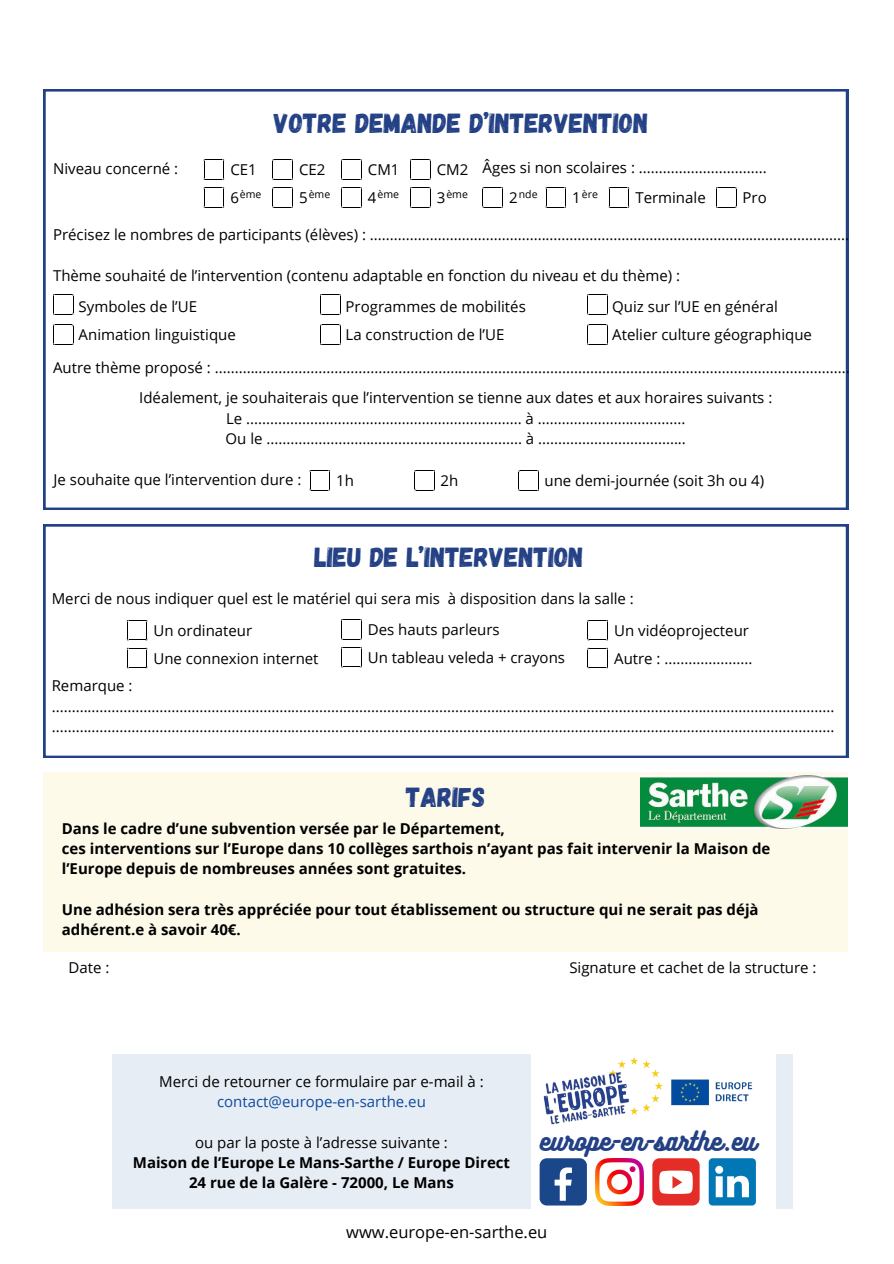
<style>
.page{position:relative;width:894px;height:1264px;background:#fff}
.page>*{position:absolute;margin:0;border:0;box-sizing:border-box;transform-origin:0 0}
.t1{font:27.6px "Gagalin";color:#244186}
.t2{font:23.85px "Bukhari Script";color:#244186}
.t3{font:16.5px "Open Sans";color:#000}
.t4{font:15px/20.2px "Open Sans";color:#000;text-align:center}
.t5{font:700 15px/20.2px "Open Sans";color:#000}
.t6{font:10.5px "Open Sans";color:#000}
.s1{color:#0e4a9e}
.s2{font-weight:400}
</style>
<div class="page">
<svg style="left:43px;top:89px;width:804px;height:421px"></svg>
<svg style="left:204px;top:159px;width:20px;height:21px"></svg>
<svg style="left:272px;top:159px;width:21px;height:21px"></svg>
<svg style="left:341px;top:159px;width:21px;height:21px"></svg>
<svg style="left:410px;top:159px;width:20px;height:21px"></svg>
<svg style="left:204px;top:187px;width:20px;height:21px"></svg>
<svg style="left:272px;top:187px;width:21px;height:21px"></svg>
<svg style="left:341px;top:187px;width:21px;height:21px"></svg>
<svg style="left:410px;top:187px;width:20px;height:21px"></svg>
<svg style="left:482px;top:187px;width:21px;height:21px"></svg>
<svg style="left:545px;top:187px;width:21px;height:21px"></svg>
<svg style="left:608px;top:187px;width:21px;height:21px"></svg>
<svg style="left:715px;top:187px;width:21px;height:21px"></svg>
<svg style="left:53px;top:294px;width:21px;height:21px"></svg>
<svg style="left:53px;top:324px;width:21px;height:21px"></svg>
<svg style="left:320px;top:294px;width:21px;height:21px"></svg>
<svg style="left:320px;top:324px;width:21px;height:21px"></svg>
<svg style="left:587px;top:294px;width:21px;height:21px"></svg>
<svg style="left:587px;top:324px;width:21px;height:21px"></svg>
<svg style="left:310px;top:470px;width:20px;height:21px"></svg>
<svg style="left:414px;top:470px;width:21px;height:21px"></svg>
<svg style="left:518px;top:470px;width:21px;height:21px"></svg>
<svg style="left:43px;top:524px;width:804px;height:233px"></svg>
<svg style="left:127px;top:620px;width:20px;height:20px"></svg>
<svg style="left:127px;top:648px;width:20px;height:20px"></svg>
<svg style="left:341px;top:619px;width:21px;height:21px"></svg>
<svg style="left:341px;top:647px;width:21px;height:20px"></svg>
<svg style="left:587px;top:620px;width:21px;height:20px"></svg>
<svg style="left:587px;top:648px;width:21px;height:20px"></svg>
<div style="left:112px;top:1053px;width:418px;height:155px;background:#e7edf5"></div>
<div style="left:539px;top:1158px;width:47px;height:47px;background:#1a4789;border-radius:7px"></div>
<svg style="left:554px;top:1167px;width:17px;height:33px"></svg>
<img style="left:595px;top:1158px;width:48px;height:47px">
<svg style="left:708px;top:1158px;width:47px;height:47px"></svg>
<div style="left:652px;top:1158px;width:47px;height:47px;background:#e52d27;border-radius:7px"></div>
<svg style="left:659px;top:1170px;width:33px;height:23px"></svg>
<img style="left:543px;top:1057px;width:210px;height:68px">
<div style="left:775px;top:1053px;width:17px;height:155px;background:#e7edf5"></div>
<div style="left:43px;top:772px;width:804px;height:179px;background:#fdfae9"></div>
<img style="left:640px;top:776px;width:207px;height:52px">
<p class="t1" style="left:274px;top:105px;width:376px">VOTRE DEMANDE D’INTERVENTION</p>
<h5 class="t4" style="left:482px;top:157px;width:285px">Âges si non scolaires : ................................</h5>
<h3 class="t4" style="left:53px;top:158px;width:127px">Niveau concerné :</h3>
<h5 class="t4" style="left:230px;top:159px;width:28px">CE1</h5>
<p class="t4" style="left:299px;top:159px;width:28px">CE2</p>
<p class="t4" style="left:368px;top:159px;width:33px">CM1</p>
<p class="t4" style="left:436px;top:159px;width:33px">CM2</p>
<p class="t4" style="left:436px;top:187px;width:10px">3</p>
<p class="t6" style="left:446px;top:187px;width:23px">ème</p>
<p class="t4" style="left:635px;top:187px;width:72px">Terminale</p>
<p class="t4" style="left:742px;top:187px;width:26px">Pro</p>
<p class="t4" style="left:53px;top:224px;width:797px">Précisez le nombres de participants (élèves) : ........................................................................................................................</p>
<p class="t4" style="left:53px;top:265px;width:628px">Thème souhaité de l’intervention (contenu adaptable en fonction du niveau et du thème) :</p>
<h5 class="t4" style="left:79px;top:295px;width:120px">Symboles de l’UE</h5>
<p class="t4" style="left:79px;top:324px;width:159px">Animation linguistique</p>
<h5 class="t4" style="left:230px;top:187px;width:10px">6</h5>
<h1 class="t6" style="left:240px;top:187px;width:23px">ème</h1>
<p class="t4" style="left:299px;top:187px;width:10px">5</p>
<p class="t6" style="left:309px;top:187px;width:23px">ème</p>
<h3 class="t4" style="left:368px;top:187px;width:10px">4</h3>
<p class="t6" style="left:377px;top:187px;width:23px">ème</p>
<p class="t4" style="left:509px;top:187px;width:10px">2</p>
<p class="t6" style="left:518px;top:187px;width:20px">nde</p>
<p class="t4" style="left:572px;top:187px;width:10px">1</p>
<h3 class="t6" style="left:581px;top:187px;width:18px">ère</h3>
<h5 class="t4" style="left:612px;top:295px;width:167px">Quiz sur l’UE en général</h5>
<p class="t4" style="left:612px;top:324px;width:201px">Atelier culture géographique</p>
<h5 class="t4" style="left:53px;top:357px;width:797px">Autre thème proposé : ...............................................................................................................................................................</h5>
<h5 class="t4" style="left:345px;top:295px;width:182px">Programmes de mobilités</h5>
<p class="t4" style="left:345px;top:324px;width:160px">La construction de l’UE</p>
<p class="t4" style="left:139px;top:387px;width:634px">Idéalement, je souhaiterais que l’intervention se tienne aux dates et aux horaires suivants :<br>Le ..................................................................... à .....................................<br>Ou le ................................................................ à .....................................</p>
<p class="t4" style="left:53px;top:468px;width:249px">Je souhaite que l’intervention dure :</p>
<p class="t4" style="left:336px;top:469px;width:19px">1h</p>
<h5 class="t4" style="left:440px;top:469px;width:19px">2h</h5>
<p class="t4" style="left:544px;top:470px;width:221px">une demi-journée (soit 3h ou 4)</p>
<h5 class="t1" style="left:314px;top:539px;width:270px">LIEU DE L’INTERVENTION</h5>
<p class="t4" style="left:52px;top:588px;width:583px">Merci de nous indiquer quel est le matériel qui sera mis à disposition dans la salle :</p>
<h5 class="t4" style="left:153px;top:620px;width:100px">Un ordinateur</h5>
<p class="t4" style="left:153px;top:648px;width:166px">Une connexion internet</p>
<h5 class="t4" style="left:368px;top:619px;width:133px">Des hauts parleurs</h5>
<p class="t4" style="left:368px;top:647px;width:199px">Un tableau veleda + crayons</p>
<h5 class="t4" style="left:614px;top:620px;width:136px">Un vidéoprojecteur</h5>
<p class="t4" style="left:614px;top:648px;width:140px">Autre : ......................</p>
<h5 class="t4" style="left:52px;top:675px;width:784px;text-align:left">Remarque : .................................................................................................................................................................................................... ....................................................................................................................................................................................................</h5>
<h5 class="t1" style="left:406px;top:778px;width:80px">TARIFS</h5>
<h5 class="t5" style="left:62px;top:817px;width:710px">Dans le cadre d’une subvention versée par le Département,<br>ces interventions sur l’Europe dans 10 collèges sarthois n’ayant pas fait intervenir la Maison de l’Europe depuis de nombreuses années sont gratuites.</h5>
<h5 class="t5" style="left:62px;top:898px;width:698px">Une adhésion sera très appréciée pour tout établissement ou structure qui ne serait pas déjà adhérent.e à savoir 40€.</h5>
<h5 class="t4" style="left:68px;top:957px;width:42px">Date :</h5>
<h5 class="t4" style="left:569px;top:957px;width:249px">Signature et cachet de la structure :</h5>
<p class="t4" style="left:159px;top:1070px;width:326px">Merci de retourner ce formulaire par e-mail à : <span class="s1">contact@europe-en-sarthe.eu</span></p>
<p class="t5" style="left:133px;top:1131px;width:378px;text-align:center"><span class="s2">ou par la poste à l’adresse suivante :<br></span>Maison de l’Europe Le Mans-Sarthe / Europe Direct<br>24 rue de la Galère - 72000, Le Mans</p>
<p class="t2" style="left:539px;top:1125px;width:217px">europe-en-sarthe.eu</p>
<p class="t3" style="left:346px;top:1220px;width:203px">www.europe-en-sarthe.eu</p>
</div>
